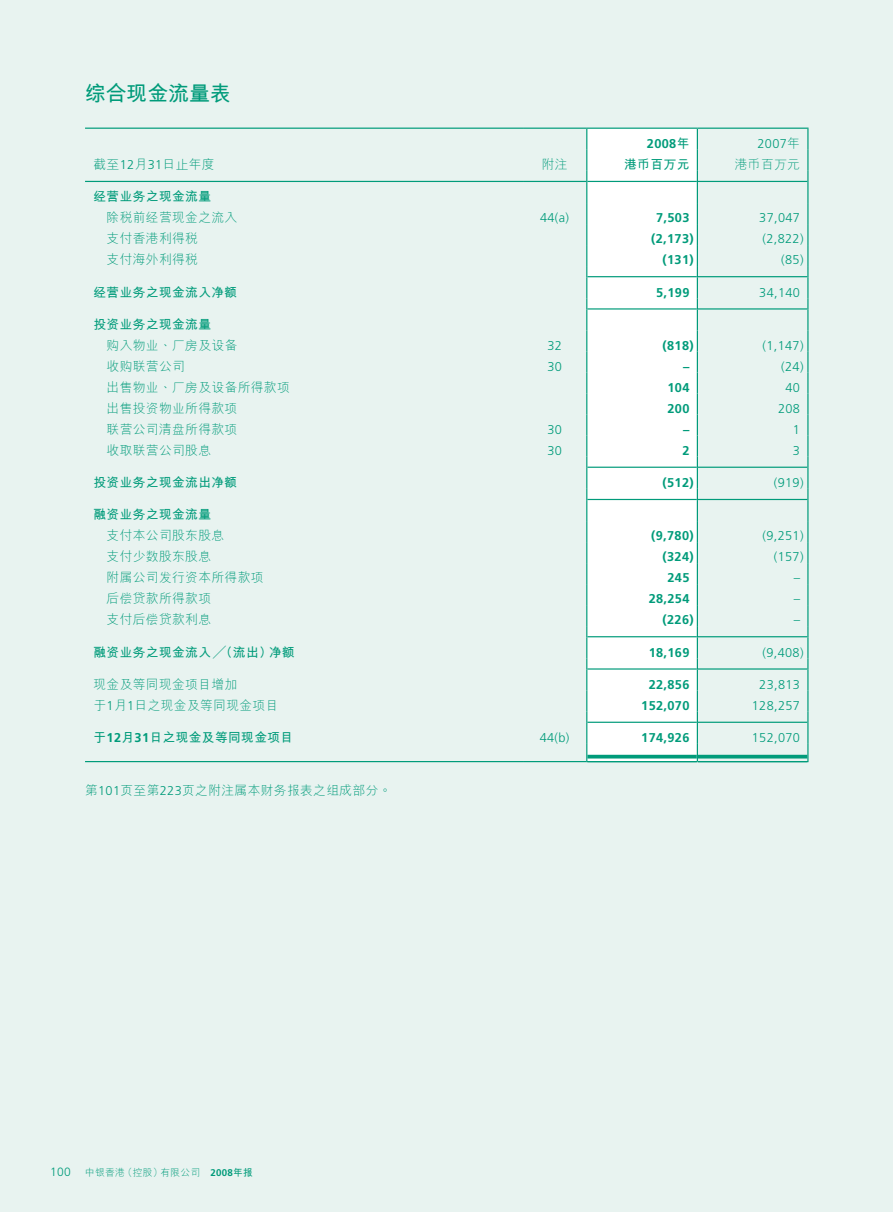
<style>
.page{position:relative;width:893px;height:1212px;background:#e8f3f0}
.page>*{position:absolute;margin:0;border:0;box-sizing:border-box;transform-origin:0 0}
.t1{font:700 21px "M Hei HKS";letter-spacing:-.01em;color:#009b7a}
._50_E_Table_Text{font:300 12.75px "M Hei HKS";letter-spacing:.03em;color:#009b7a}
._50_E_Table_Text-2{font:300 12.75px "Frutiger LT Std";letter-spacing:.03em;color:#009b7a}
._50_E_Table_Text-3{font:700 12.75px "Frutiger LT Std";letter-spacing:.03em;color:#009b7a}
._50_E_Table_Text-4{font:700 12.75px "M Hei HKS";letter-spacing:.03em;color:#009b7a}
._00_Body_Text{font:300 12.75px "M Hei HKS";letter-spacing:.03em;color:#009b7a}
.t2{font:300 12px "Frutiger LT Std";color:#009b7a}
.t3{font:300 9.75px "M Hei HKS";letter-spacing:.03em;color:#009b7a}
.s1{font-family:"M Hei HKS"}
.s2{font-family:"Frutiger LT Std"}
.s3{font-family:"Frutiger LT Std";font-weight:700}
.s4{font-weight:700}
</style>
<div class="page">
<div style="left:587px;top:129px;width:110px;height:632px;background:#fff"></div>
<hr style="left:85px;top:128px;width:438px;height:1px;background:#009b7a">
<hr style="left:523px;top:128px;width:64px;height:1px;background:#009b7a">
<hr style="left:587px;top:128px;width:110px;height:1px;background:#009b7a">
<hr style="left:697px;top:128px;width:111px;height:1px;background:#009b7a">
<svg style="left:807px;top:129px;width:1px;height:632px"></svg>
<hr style="left:85px;top:761px;width:438px;height:1px;background:#009b7a">
<hr style="left:523px;top:761px;width:64px;height:1px;background:#009b7a">
<hr style="left:697px;top:761px;width:111px;height:1px;background:#009b7a">
<svg style="left:586px;top:129px;width:1px;height:632px"></svg>
<svg style="left:697px;top:129px;width:1px;height:632px"></svg>
<hr style="left:85px;top:181px;width:438px;height:1px;background:#009b7a">
<hr style="left:523px;top:181px;width:63px;height:1px;background:#009b7a">
<hr style="left:587px;top:181px;width:110px;height:1px;background:#009b7a">
<hr style="left:698px;top:181px;width:109px;height:1px;background:#009b7a">
<hr style="left:587px;top:276px;width:110px;height:1px;background:#009b7a">
<hr style="left:698px;top:276px;width:109px;height:1px;background:#009b7a">
<hr style="left:587px;top:308px;width:110px;height:2px;background:#009b7a">
<hr style="left:698px;top:308px;width:109px;height:2px;background:#009b7a">
<hr style="left:587px;top:467px;width:110px;height:1px;background:#009b7a">
<hr style="left:698px;top:467px;width:109px;height:1px;background:#009b7a">
<hr style="left:587px;top:499px;width:110px;height:1px;background:#009b7a">
<hr style="left:698px;top:499px;width:109px;height:1px;background:#009b7a">
<hr style="left:587px;top:636px;width:110px;height:1px;background:#009b7a">
<hr style="left:698px;top:636px;width:109px;height:1px;background:#009b7a">
<hr style="left:587px;top:668px;width:110px;height:2px;background:#009b7a">
<hr style="left:698px;top:668px;width:109px;height:2px;background:#009b7a">
<hr style="left:587px;top:722px;width:110px;height:1px;background:#009b7a">
<hr style="left:698px;top:722px;width:109px;height:1px;background:#009b7a">
<hr style="left:587px;top:755px;width:110px;height:3px;background:#009b7a">
<hr style="left:587px;top:761px;width:110px;height:1px;background:#009b7a">
<hr style="left:698px;top:755px;width:109px;height:3px;background:#009b7a">
<p class="t1" style="left:85px;top:78px;width:147px">綜合現金流量表</p>
<p class="_50_E_Table_Text-3" style="left:647px;top:136px;width:44px">2008<span class="s1">年</span></p>
<p class="_50_E_Table_Text-2" style="left:757px;top:137px;width:44px">2007<span class="s1">年</span></p>
<p class="_50_E_Table_Text" style="left:94px;top:156px;width:123px">截至<span class="s2">12</span>月<span class="s2">31</span>日止年度</p>
<p class="_50_E_Table_Text" style="left:542px;top:156px;width:27px">附註</p>
<p class="_50_E_Table_Text-4" style="left:624px;top:155px;width:67px">港幣百萬元</p>
<p class="_50_E_Table_Text" style="left:735px;top:156px;width:67px">港幣百萬元</p>
<p class="_50_E_Table_Text-4" style="left:94px;top:187px;width:119px">經營業務之現金流量</p>
<p class="_50_E_Table_Text" style="left:107px;top:209px;width:132px">除稅前經營現金之流入</p>
<p class="_50_E_Table_Text-2" style="left:540px;top:211px;width:31px">44(a)</p>
<p class="_50_E_Table_Text-3" style="left:656px;top:210px;width:35px">7,503</p>
<p class="_50_E_Table_Text-2" style="left:759px;top:211px;width:42px">37,047</p>
<p class="_50_E_Table_Text" style="left:107px;top:230px;width:93px">支付香港利得稅</p>
<p class="_50_E_Table_Text-3" style="left:651px;top:231px;width:44px">(2,173)</p>
<p class="_50_E_Table_Text-2" style="left:762px;top:232px;width:43px">(2,822)</p>
<p class="_50_E_Table_Text" style="left:107px;top:251px;width:93px">支付海外利得稅</p>
<p class="_50_E_Table_Text-3" style="left:662px;top:252px;width:33px">(131)</p>
<p class="_50_E_Table_Text-2" style="left:781px;top:253px;width:24px">(85)</p>
<p class="_50_E_Table_Text-4" style="left:94px;top:283px;width:145px">經營業務之現金流入淨額</p>
<p class="_50_E_Table_Text-3" style="left:656px;top:285px;width:35px">5,199</p>
<p class="_50_E_Table_Text-2" style="left:759px;top:285px;width:42px">34,140</p>
<p class="_50_E_Table_Text-4" style="left:94px;top:315px;width:119px">投資業務之現金流量</p>
<p class="_50_E_Table_Text" style="left:107px;top:336px;width:132px">購入物業、廠房及設備</p>
<p class="_50_E_Table_Text-2" style="left:547px;top:338px;width:16px">32</p>
<p class="_50_E_Table_Text-3" style="left:662px;top:338px;width:33px">(818)</p>
<p class="_50_E_Table_Text-2" style="left:762px;top:338px;width:43px">(1,147)</p>
<p class="_50_E_Table_Text" style="left:107px;top:357px;width:80px">收購聯營公司</p>
<p class="_50_E_Table_Text-2" style="left:547px;top:359px;width:16px">30</p>
<p class="_50_E_Table_Text-3" style="left:683px;top:359px;width:8px">–</p>
<p class="_50_E_Table_Text-2" style="left:781px;top:359px;width:24px">(24)</p>
<p class="_50_E_Table_Text" style="left:107px;top:378px;width:185px">出售物業、廠房及設備所得款項</p>
<p class="_50_E_Table_Text-3" style="left:667px;top:380px;width:23px">104</p>
<p class="_50_E_Table_Text-2" style="left:785px;top:380px;width:16px">40</p>
<p class="_50_E_Table_Text" style="left:107px;top:399px;width:132px">出售投資物業所得款項</p>
<p class="_50_E_Table_Text-3" style="left:667px;top:401px;width:23px">200</p>
<p class="_50_E_Table_Text-2" style="left:778px;top:401px;width:23px">208</p>
<p class="_50_E_Table_Text" style="left:107px;top:420px;width:132px">聯營公司清盤所得款項</p>
<p class="_50_E_Table_Text-2" style="left:547px;top:422px;width:16px">30</p>
<p class="_50_E_Table_Text-3" style="left:683px;top:422px;width:8px">–</p>
<p class="_50_E_Table_Text-2" style="left:793px;top:422px;width:9px">1</p>
<p class="_50_E_Table_Text" style="left:107px;top:441px;width:106px">收取聯營公司股息</p>
<p class="_50_E_Table_Text-2" style="left:547px;top:443px;width:16px">30</p>
<p class="_50_E_Table_Text-3" style="left:682px;top:443px;width:9px">2</p>
<p class="_50_E_Table_Text-2" style="left:793px;top:443px;width:9px">3</p>
<p class="_50_E_Table_Text-4" style="left:94px;top:473px;width:145px">投資業務之現金流出淨額</p>
<p class="_50_E_Table_Text-3" style="left:662px;top:475px;width:33px">(512)</p>
<p class="_50_E_Table_Text-2" style="left:774px;top:476px;width:31px">(919)</p>
<p class="_50_E_Table_Text-4" style="left:94px;top:505px;width:119px">融資業務之現金流量</p>
<p class="_50_E_Table_Text" style="left:107px;top:527px;width:119px">支付本公司股東股息</p>
<p class="_50_E_Table_Text-3" style="left:651px;top:528px;width:44px">(9,780)</p>
<p class="_50_E_Table_Text-2" style="left:762px;top:529px;width:43px">(9,251)</p>
<p class="_50_E_Table_Text" style="left:107px;top:548px;width:106px">支付少數股東股息</p>
<p class="_50_E_Table_Text-3" style="left:662px;top:549px;width:33px">(324)</p>
<p class="_50_E_Table_Text-2" style="left:774px;top:550px;width:31px">(157)</p>
<p class="_50_E_Table_Text" style="left:107px;top:569px;width:158px">附屬公司發行資本所得款項</p>
<p class="_50_E_Table_Text-3" style="left:667px;top:570px;width:23px">245</p>
<p class="_50_E_Table_Text-2" style="left:794px;top:571px;width:8px">–</p>
<p class="_50_E_Table_Text" style="left:107px;top:590px;width:106px">後償貸款所得款項</p>
<p class="_50_E_Table_Text-3" style="left:649px;top:591px;width:42px">28,254</p>
<p class="_50_E_Table_Text-2" style="left:794px;top:592px;width:8px">–</p>
<p class="_50_E_Table_Text" style="left:107px;top:611px;width:106px">支付後償貸款利息</p>
<p class="_50_E_Table_Text-3" style="left:662px;top:612px;width:33px">(226)</p>
<p class="_50_E_Table_Text-2" style="left:794px;top:613px;width:8px">–</p>
<p class="_50_E_Table_Text-4" style="left:94px;top:643px;width:203px">融資業務之現金流入╱（流出）淨額</p>
<p class="_50_E_Table_Text-3" style="left:649px;top:645px;width:42px">18,169</p>
<p class="_50_E_Table_Text-2" style="left:762px;top:645px;width:43px">(9,408)</p>
<p class="_50_E_Table_Text" style="left:94px;top:675px;width:145px">現金及等同現金項目增加</p>
<p class="_50_E_Table_Text-3" style="left:649px;top:677px;width:42px">22,856</p>
<p class="_50_E_Table_Text-2" style="left:759px;top:677px;width:42px">23,813</p>
<p class="_50_E_Table_Text" style="left:94px;top:696px;width:186px">於<span class="s2">1</span>月<span class="s2">1</span>日之現金及等同現金項目</p>
<p class="_50_E_Table_Text-3" style="left:641px;top:698px;width:50px">152,070</p>
<p class="_50_E_Table_Text-2" style="left:752px;top:698px;width:50px">128,257</p>
<p class="_50_E_Table_Text-4" style="left:94px;top:728px;width:201px">於<span class="s2">12</span>月<span class="s2">31</span>日之現金及等同現金項目</p>
<p class="_50_E_Table_Text-2" style="left:540px;top:731px;width:31px">44(b)</p>
<p class="_50_E_Table_Text-3" style="left:641px;top:730px;width:50px">174,926</p>
<p class="_50_E_Table_Text-2" style="left:752px;top:731px;width:50px">152,070</p>
<p class="_00_Body_Text" style="left:85px;top:781px;width:308px">第<span class="s2">101</span>頁至第<span class="s2">223</span>頁之附註屬本財務報表之組成部分。</p>
<p class="t2" style="left:50px;top:1165px;width:22px">100</p>
<p class="t3" style="left:85px;top:1166px;width:169px">中銀香港（控股）有限公司 <span class="s3">2008</span><span class="s4">年報</span></p>
</div>
